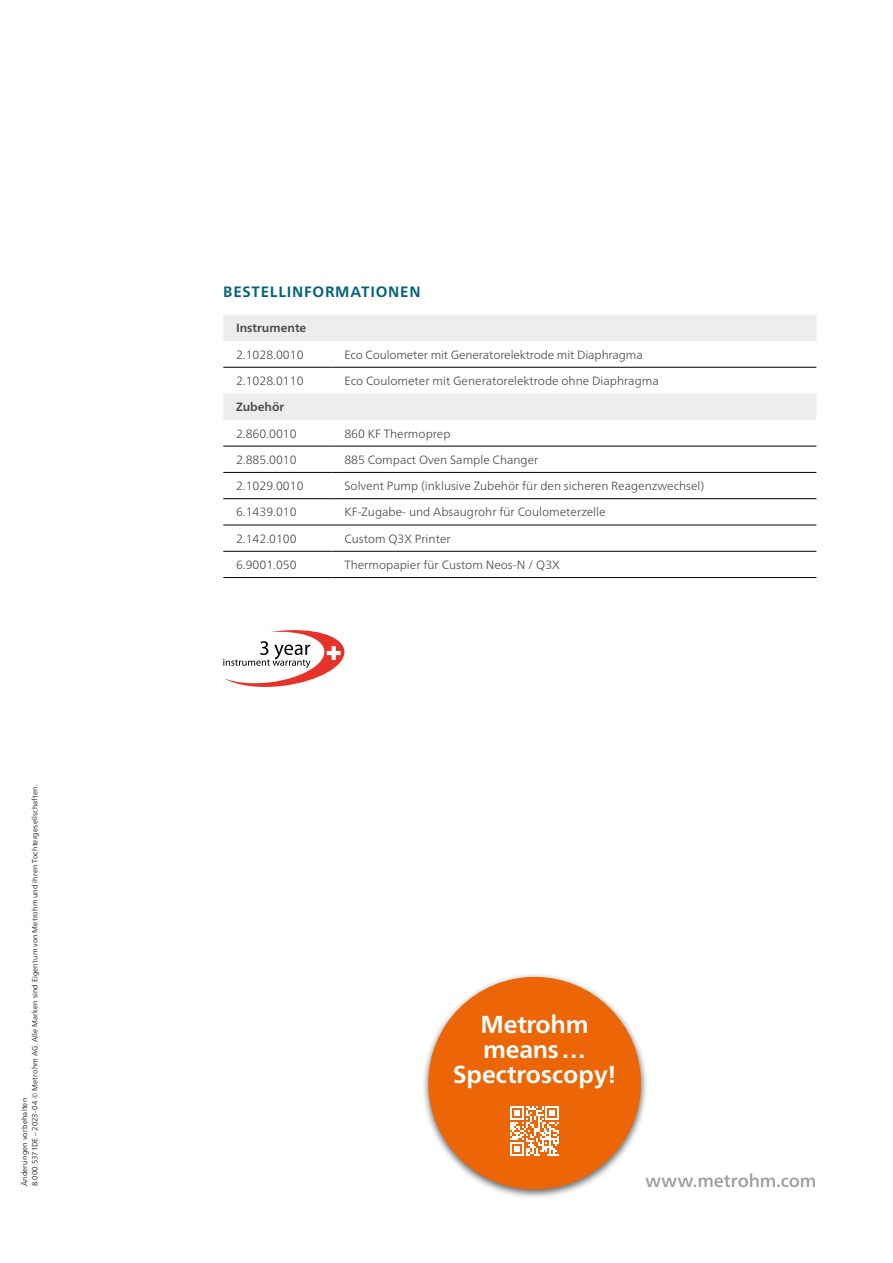
<style>
.page{position:relative;width:893px;height:1263px;background:#fff}
.page>*{position:absolute;margin:0;border:0;box-sizing:border-box;transform-origin:0 0}
.t1{font:700 24.6px/24.9px "Neue Frutiger World";letter-spacing:-.01em;color:#fff;text-align:center}
.t2{font:500 18px "Neue Frutiger World";letter-spacing:-.005em;color:#9d9d9c}
.t3{font:700 15px "Neue Frutiger World";letter-spacing:.05em;color:#00627b}
.t4{font:300 12px "Neue Frutiger World";color:#4a4a49}
.t5{font:700 12px "Neue Frutiger World";color:#4a4a49}
.t6{font:300 7.5px/10.5px "Neue Frutiger World";letter-spacing:.025em;color:#000}
</style>
<div class="page">
<svg style="left:223px;top:315px;width:593px;height:105px;fill:#efefef"></svg>
<hr style="left:223px;top:367px;width:109px;height:1px;background:#000">
<hr style="left:332px;top:367px;width:484px;height:1px;background:#000">
<hr style="left:223px;top:446px;width:109px;height:1px;background:#000">
<hr style="left:332px;top:446px;width:484px;height:1px;background:#000">
<hr style="left:223px;top:472px;width:109px;height:1px;background:#000">
<hr style="left:332px;top:472px;width:484px;height:1px;background:#000">
<hr style="left:223px;top:498px;width:109px;height:1px;background:#000">
<hr style="left:332px;top:498px;width:484px;height:1px;background:#000">
<hr style="left:223px;top:525px;width:109px;height:1px;background:#000">
<hr style="left:332px;top:525px;width:484px;height:1px;background:#000">
<hr style="left:223px;top:551px;width:109px;height:1px;background:#000">
<hr style="left:332px;top:551px;width:484px;height:1px;background:#000">
<hr style="left:223px;top:577px;width:109px;height:1px;background:#000">
<hr style="left:332px;top:577px;width:484px;height:1px;background:#000">
<svg style="left:223px;top:630px;width:121px;height:57px"></svg>
<div style="left:421px;top:972px;width:228px;height:227px;background:#000;opacity:.6"></div>
<div style="left:428px;top:977px;width:213px;height:212px;background:#ec6608;border-radius:50%"></div>
<svg style="left:510px;top:1106px;width:49px;height:49px"></svg>
<p class="t6" style="left:19px;top:1186px;width:404px;rotate:-90deg">Änderungen vorbehalten<br>8.000.5371DE – 2023-04 © Metrohm AG. Alle Marken sind Eigentum von Metrohm und ihren Tochtergesellschaften.</p>
<p class="t3" style="left:223px;top:278px;width:199px">BESTELLINFORMATIONEN</p>
<p class="t5" style="left:236px;top:318px;width:72px">Instrumente</p>
<p class="t4" style="left:236px;top:345px;width:69px">2.1028.0010</p>
<p class="t4" style="left:344px;top:345px;width:300px">Eco Coulometer mit Generatorelektrode mit Diaphragma</p>
<p class="t4" style="left:236px;top:371px;width:69px">2.1028.0110</p>
<p class="t4" style="left:344px;top:371px;width:316px">Eco Coulometer mit Generatorelektrode ohne Diaphragma</p>
<p class="t5" style="left:236px;top:397px;width:50px">Zubehör</p>
<p class="t4" style="left:236px;top:424px;width:62px">2.860.0010</p>
<p class="t4" style="left:344px;top:424px;width:108px">860 KF Thermoprep</p>
<p class="t4" style="left:236px;top:450px;width:62px">2.885.0010</p>
<p class="t4" style="left:344px;top:450px;width:196px">885 Compact Oven Sample Changer</p>
<p class="t4" style="left:236px;top:477px;width:69px">2.1029.0010</p>
<p class="t4" style="left:344px;top:477px;width:361px">Solvent Pump (inklusive Zubehör für den sicheren Reagenzwechsel)</p>
<p class="t4" style="left:236px;top:503px;width:62px">6.1439.010</p>
<p class="t4" style="left:344px;top:503px;width:263px">KF-Zugabe- und Absaugrohr für Coulometerzelle</p>
<p class="t4" style="left:236px;top:529px;width:62px">2.142.0100</p>
<p class="t4" style="left:344px;top:529px;width:108px">Custom Q3X Printer</p>
<p class="t4" style="left:236px;top:555px;width:62px">6.9001.050</p>
<p class="t4" style="left:344px;top:555px;width:217px">Thermopapier für Custom Neos-N / Q3X</p>
<h1 class="t1" style="left:453px;top:1012px;width:165px">Metrohm means…<br>Spectroscopy!</h1>
<h2 class="t2" style="left:645px;top:1165px;width:173px">www.metrohm.com</h2>
</div>
